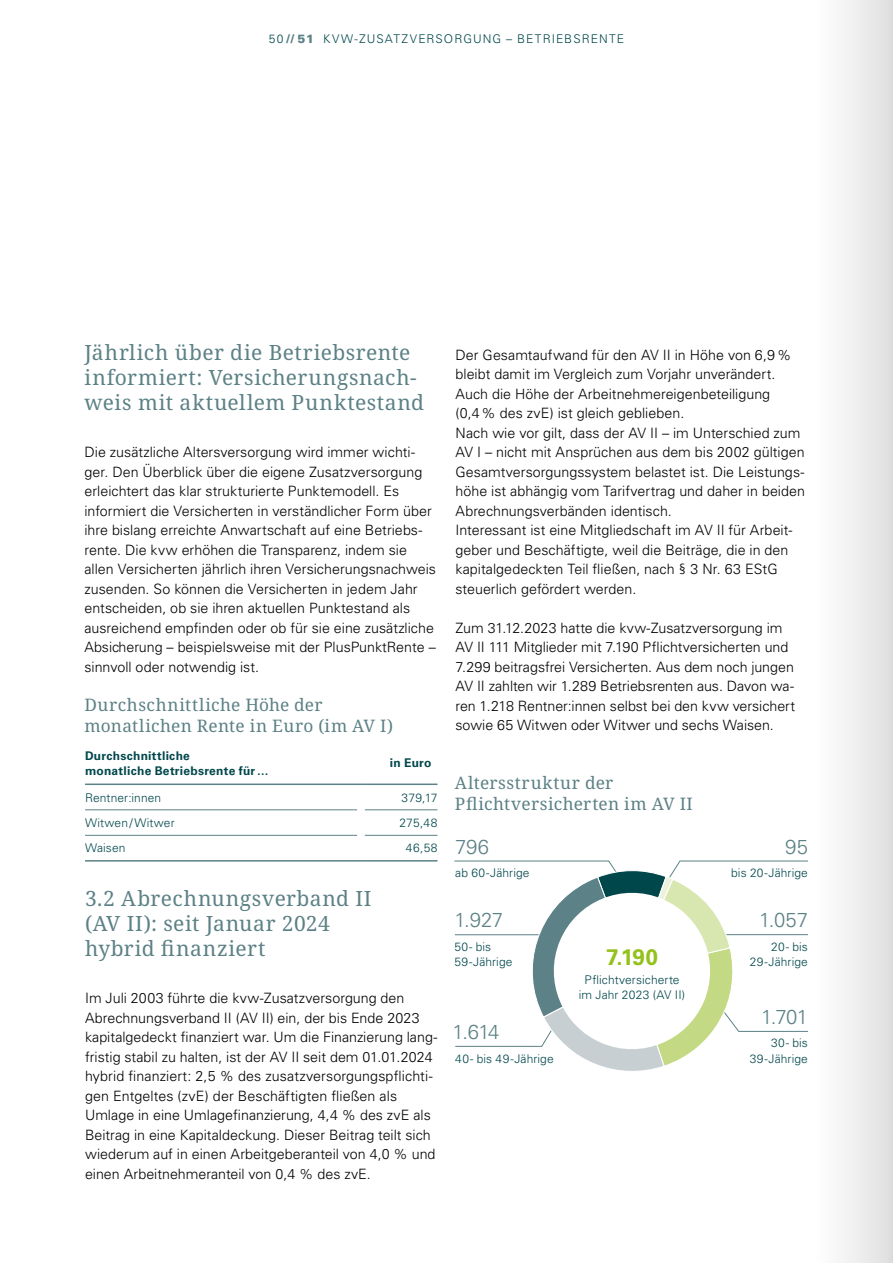
<style>
.page{position:relative;width:893px;height:1263px;background:#fff}
.page>*{position:absolute;margin:0;border:0;box-sizing:border-box;transform-origin:0 0}
.t1{font:700 22.5px "Univers LT Std";color:#94c11c}
.t2{font:21px/25.2px "Noto Serif";letter-spacing:.025em;color:#5c8186}
.t3{font:300 20.25px "Univers LT Std";letter-spacing:-.015em;color:#5c8186}
.t4{font:17.25px/21px "Noto Serif";letter-spacing:.025em;color:#5c8186}
.t5{font:300 14.25px/19.5px "Univers LT Std";color:#000}
.t6{font:300 12px/15px "Univers LT Std";letter-spacing:.01em;color:#00474c}
.t7{font:700 12px/15px "Univers LT Std";letter-spacing:.02em;color:#00474c}
.t8{font:300 12px "Univers LT Std";letter-spacing:.09em;color:#00474c}
.s1{font-weight:900;color:#5c8186}
</style>
<div class="page">
<hr style="left:85px;top:809px;width:272px;height:1px;background:#5c8186">
<hr style="left:365px;top:809px;width:72px;height:1px;background:#5c8186">
<hr style="left:85px;top:835px;width:272px;height:1px;background:#5c8186">
<hr style="left:365px;top:835px;width:72px;height:1px;background:#5c8186">
<hr style="left:85px;top:860px;width:276px;height:1px;background:#5c8186">
<hr style="left:361px;top:860px;width:76px;height:1px;background:#5c8186">
<hr style="left:85px;top:783px;width:276px;height:2px;background:#5c8186">
<hr style="left:361px;top:783px;width:76px;height:2px;background:#5c8186">
<svg style="left:454px;top:861px;width:354px;height:210px"></svg>
<div style="left:816px;top:0;width:77px;height:1263px;background:linear-gradient(to right,#fff,#dfdfdf)"></div>
<p class="t8" style="left:269px;top:32px;width:357px">50 <span class="s1">// 51</span> KVW-ZUSATZVERSORGUNG – BETRIEBSRENTE</p>
<h2 class="t2" style="left:85px;top:340px;width:341px">Jährlich über die Betriebsrente informiert: Versicherungsnach&shy;weis mit aktuellem Punktestand</h2>
<p class="t5" style="left:85px;top:443px;width:353px">Die zusätzliche Altersversorgung wird immer wichti&shy;ger. Den Überblick über die eigene Zusatzversorgung erleichtert das klar strukturierte Punktemodell. Es informiert die Versicherten in verständlicher Form über ihre bislang erreichte Anwartschaft auf eine Betriebs&shy;rente. Die kvw erhöhen die Transparenz, indem sie allen Versicherten jährlich ihren Versicherungsnachweis zusenden. So können die Versicherten in jedem Jahr entscheiden, ob sie ihren aktuellen Punktestand als ausreichend empfinden oder ob für sie eine zusätzliche Absicherung – beispielsweise mit der PlusPunktRente – sinnvoll oder notwendig ist.</p>
<p class="t5" style="left:455px;top:345px;width:351px">Der Gesamtaufwand für den AV II in Höhe von 6,9% bleibt damit im Vergleich zum Vorjahr unverändert.<br>Auch die Höhe der Arbeitnehmereigenbeteiligung (0,4% des zvE) ist gleich geblieben.<br>Nach wie vor gilt, dass der AV II – im Unterschied zum AV I – nicht mit Ansprüchen aus dem bis 2002 gültigen Gesamtversorgungssystem belastet ist. Die Leistungs&shy;höhe ist abhängig vom Tarifvertrag und daher in beiden Abrechnungsverbänden identisch.<br>Interessant ist eine Mitgliedschaft im AV II für Arbeit&shy;geber und Beschäftigte, weil die Beiträge, die in den kapitalgedeckten Teil fließen, nach § 3 Nr. 63 EStG steuerlich gefördert werden.</p>
<p class="t5" style="left:455px;top:618px;width:341px">Zum 31.12.2023 hatte die kvw-Zusatzversorgung im AV II 111 Mitglieder mit 7.190 Pflichtversicherten und 7.299 beitragsfrei Versicherten. Aus dem noch jungen AV II zahlten wir 1.289 Betriebsrenten aus. Davon wa&shy;ren 1.218 Rentner:innen selbst bei den kvw versichert sowie 65 Witwen oder Witwer und sechs Waisen.</p>
<p class="t4" style="left:85px;top:695px;width:310px">Durchschnittliche Höhe der monatlichen Rente in Euro (im AV I)</p>
<p class="t7" style="left:85px;top:748px;width:185px">Durchschnittliche<br>monatliche Betriebsrente für…</p>
<p class="t7" style="left:390px;top:756px;width:43px">in Euro</p>
<p class="t6" style="left:85px;top:790px;width:78px">Rentner:innen</p>
<p class="t6" style="left:402px;top:790px;width:37px">379,17</p>
<p class="t6" style="left:85px;top:815px;width:91px">Witwen/Witwer</p>
<p class="t6" style="left:399px;top:815px;width:40px">275,48</p>
<p class="t6" style="left:85px;top:840px;width:42px">Waisen</p>
<p class="t6" style="left:406px;top:840px;width:33px">46,58</p>
<h3 class="t3" style="left:785px;top:834px;width:24px">95</h3>
<p class="t6" style="left:731px;top:865px;width:78px">bis 20-Jährige</p>
<h3 class="t3" style="left:454px;top:908px;width:50px">1.927</h3>
<p class="t6" style="left:454px;top:939px;width:60px">50- bis<br>59-Jährige</p>
<p class="t4" style="left:455px;top:773px;width:239px">Altersstruktur der<br>Pflichtversicherten im AV II</p>
<h3 class="t3" style="left:455px;top:834px;width:35px">796</h3>
<p class="t6" style="left:455px;top:865px;width:76px">ab 60-Jährige</p>
<h2 class="t2" style="left:85px;top:886px;width:288px">3.2 Abrechnungsverband II (AV II): seit Januar 2024 hybrid finanziert</h2>
<p class="t5" style="left:85px;top:989px;width:354px">Im Juli 2003 führte die kvw-Zusatzversorgung den Abrechnungsverband II (AV II) ein, der bis Ende 2023 kapitalgedeckt finanziert war. Um die Finanzierung lang&shy;fristig stabil zu halten, ist der AV II seit dem 01.01.2024 hybrid finanziert: 2,5 % des zusatzversorgungspflichti&shy;gen Entgeltes (zvE) der Beschäftigten fließen als Umlage in eine Umlagefinanzierung, 4,4 % des zvE als Beitrag in eine Kapitaldeckung. Dieser Beitrag teilt sich wiederum auf in einen Arbeitgeberanteil von 4,0 % und einen Arbeitnehmeranteil von 0,4 % des zvE.</p>
<h3 class="t3" style="left:759px;top:908px;width:50px">1.057</h3>
<p class="t6" style="left:771px;top:939px;width:38px">20- bis</p>
<h1 class="t1" style="left:606px;top:944px;width:53px">7.190</h1>
<p class="t6" style="left:750px;top:954px;width:59px">29-Jährige</p>
<p class="t6" style="left:579px;top:972px;width:108px;text-align:center">Pflichtversicherte im Jahr 2023 (AV II)</p>
<h3 class="t3" style="left:761px;top:1004px;width:48px">1.701</h3>
<p class="t6" style="left:750px;top:1036px;width:60px;text-align:right">30- bis<br>39-Jährige</p>
<h3 class="t3" style="left:453px;top:1019px;width:48px">1.614</h3>
<p class="t6" style="left:455px;top:1051px;width:100px">40- bis 49-Jährige</p>
</div>
